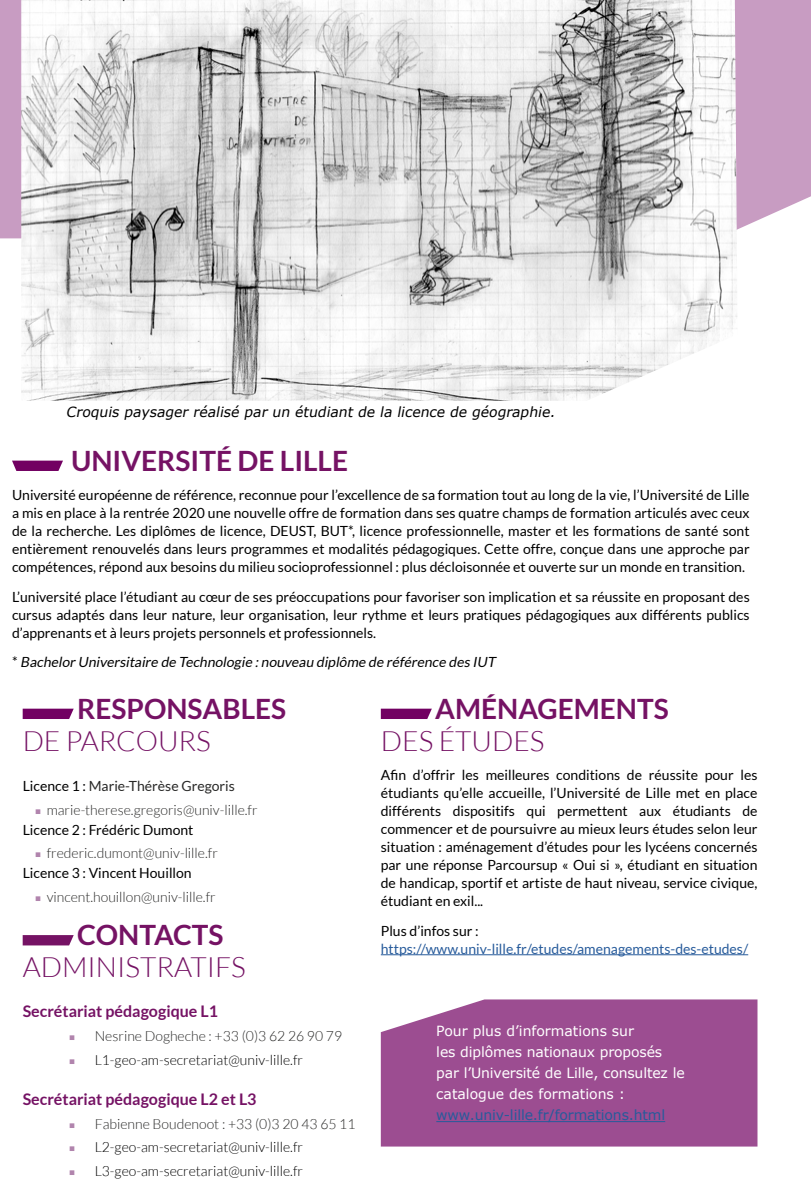
<style>
.page{position:relative;width:811px;height:1191px;background:#fff}
.page>*{position:absolute;margin:0;border:0;box-sizing:border-box;transform-origin:0 0}
.t1{font:700 28px "Lato";color:#751264}
.t2{font:300 28px "Lato";color:#751264}
.t3{font:700 16px "Lato";color:#751264}
.t4{font:14px/18px "Lato";color:#000;text-align:justify}
.t5{font:300 14px/23.6px "Lato";color:#282827}
.t6{font:14px/21px "Verdana";letter-spacing:-.01em;color:#fff}
.t7{font:300 14px/23.6px "Lato";color:#000}
.t8{font:italic 14px "Lato";color:#000}
.t9{font:italic 14px "Verdana";color:#000}
.t10{font:14px "Lato";color:#275b9b}
.t11{font:14px "Verdana";letter-spacing:-.01em;color:#275b9b}
.s1{font-style:normal}
.s2{font-weight:400;color:#000}
.s3{font-weight:400}
</style>
<div class="page">
<svg style="left:0;top:0;width:811px;height:238px;background:#cca3c6"></svg>
<img style="left:21px;top:0;width:716px;height:401px">
<div style="left:381px;top:999px;width:376px;height:147px;background:#9c4d91"></div>
<hr style="left:436px;top:1121px;width:229px;height:1px;background:#275b9b">
<svg style="left:12px;top:460px;width:51px;height:11px"></svg>
<hr style="left:381px;top:954px;width:367px;height:1px;background:#275b9b">
<svg style="left:380px;top:708px;width:52px;height:11px"></svg>
<svg style="left:22px;top:708px;width:52px;height:11px"></svg>
<svg style="left:22px;top:935px;width:52px;height:10px"></svg>
<p class="t9" style="left:66px;top:402px;width:494px">Croquis paysager réalisé par un étudiant de la licence de géographie.</p>
<h1 class="t1" style="left:71px;top:445px;width:279px">UNIVERSITÉ DE LILLE</h1>
<p class="t4" style="left:12px;top:486px;width:739px">Université européenne de référence, reconnue pour l’excellence de sa formation tout au long de la vie, l’Université de Lille a mis en place à la rentrée 2020 une nouvelle offre de formation dans ses quatre champs de formation articulés avec ceux de la recherche. Les diplômes de licence, DEUST, BUT*, licence professionnelle, master et les formations de santé sont entièrement renouvelés dans leurs programmes et modalités pédagogiques. Cette offre, conçue dans une approche par compétences, répond aux besoins du milieu socioprofessionnel : plus décloisonnée et ouverte sur un monde en transition.</p>
<p class="t4" style="left:12px;top:587px;width:739px">L’université place l’étudiant au cœur de ses préoccupations pour favoriser son implication et sa réussite en proposant des cursus adaptés dans leur nature, leur organisation, leur rythme et leurs pratiques pédagogiques aux différents publics d’apprenants et à leurs projets personnels et professionnels.</p>
<p class="t8" style="left:12px;top:654px;width:487px"><span class="s1">*</span> Bachelor Universitaire de Technologie :nouveau diplôme de référence des IUT</p>
<h1 class="t1" style="left:435px;top:693px;width:235px">AMÉNAGEMENTS</h1>
<h1 class="t2" style="left:381px;top:726px;width:165px">DES ÉTUDES</h1>
<p class="t4" style="left:381px;top:766px;width:378px">Afin d’offrir les meilleures conditions de réussite pour les étudiants qu’elle accueille, l’Université de Lille met en place différents dispositifs qui permettent aux étudiants de commencer et de poursuivre au mieux leurs études selon leur situation : aménagement d’études pour les lycéens concernés par une réponse Parcoursup « Oui si », étudiant en situation de handicap, sportif et artiste de haut niveau, service civique, étudiant en exil...</p>
<p class="t4" style="left:381px;top:921px;width:99px">Plus d’infos sur :</p>
<p class="t10" style="left:381px;top:941px;width:369px">https://www.univ-lille.fr/etudes/amenagements-des-etudes/</p>
<h1 class="t1" style="left:77px;top:693px;width:211px">RESPONSABLES</h1>
<h1 class="t2" style="left:23px;top:726px;width:190px">DE PARCOURS</h1>
<p class="t5" style="left:47px;top:774px;width:212px;text-indent:-24px"><span class="s2">Licence 1 :</span> <span class="s3">Marie-Thérèse Gregoris </span>marie-therese.gregoris@univ-lille.fr</p>
<p class="t4" style="left:23px;top:820px;width:172px">Licence 2 : Frédéric Dumont</p>
<p class="t5" style="left:47px;top:841px;width:173px">frederic.dumont@univ-lille.fr</p>
<p class="t4" style="left:23px;top:864px;width:171px">Licence 3 : Vincent Houillon</p>
<p class="t5" style="left:47px;top:885px;width:171px">vincent.houillon@univ-lille.fr</p>
<h1 class="t1" style="left:77px;top:919px;width:148px">CONTACTS</h1>
<h1 class="t2" style="left:23px;top:952px;width:225px">ADMINISTRATIFS</h1>
<p class="t3" style="left:23px;top:1002px;width:197px">Secrétariat pédagogique L1</p>
<p class="t5" style="left:95px;top:1024px;width:249px">Nesrine Dogheche : +33 (0)3 62 26 90 79</p>
<p class="t7" style="left:95px;top:1048px;width:210px">L1-geo-am-secretariat@univ-lille.fr</p>
<p class="t3" style="left:23px;top:1089px;width:235px">Secrétariat pédagogique L2 et L3</p>
<p class="t5" style="left:95px;top:1111px;width:262px">Fabienne Boudenoot : +33 (0)3 20 43 65 11</p>
<p class="t7" style="left:95px;top:1135px;width:210px">L2-geo-am-secretariat@univ-lille.fr<br>L3-geo-am-secretariat@univ-lille.fr</p>
<p class="t6" style="left:436px;top:1020px;width:250px">Pour plus d’informations sur<br>les diplômes nationaux proposés par l’Université de Lille, consultez le catalogue des formations :</p>
<p class="t11" style="left:436px;top:1105px;width:230px">www.univ-lille.fr/formations.html</p>
</div>
